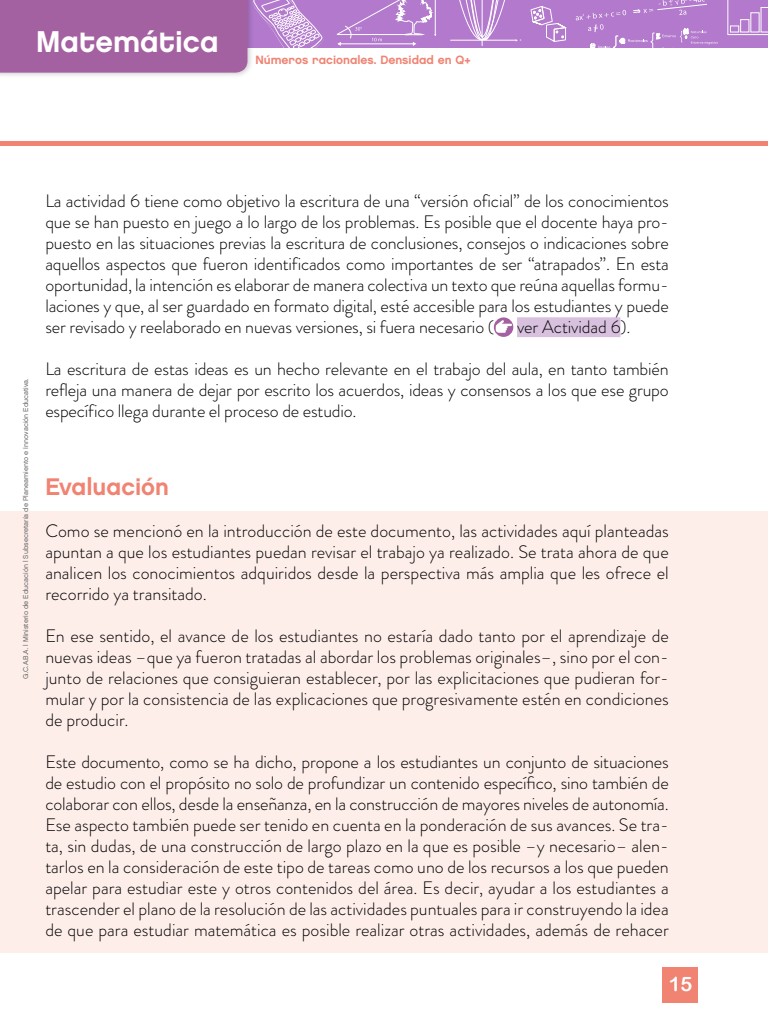
<style>
.page{position:relative;width:768px;height:1024px;background:#fff}
.page>*{position:absolute;margin:0;border:0;box-sizing:border-box;transform-origin:0 0}
.SF_Cabezal_Disciplin{font:30px "Chalet New York Nineteen Eighty";color:#fff}
.SF_Titulo_0_orientac{font:24px "Chalet New York Nineteen Eighty";color:#f08372}
.t1{font:20px "Arial Rounded MT Bold";color:#fff}
.SF_texto_principal{font:300 18px/21px "Brandon Grotesque";color:#000;text-align:justify}
.SF_texto_con_viñetas{font:300 18px/21px "Brandon Grotesque";letter-spacing:-.01em;color:#000;text-align:justify}
.SF_Cabezal_Bajada_Ti{font:12px "Chalet New York Nineteen Eighty";color:#f08372}
.t2{font:7px "Chalet London Nineteen Sixty";color:#666}
</style>
<div class="page">
<div style="left:244px;top:0;width:524px;height:47px;background:#b279cc"></div>
<svg style="left:531px;top:6px;width:36px;height:36px"></svg>
<svg style="left:456px;top:0;width:52px;height:46px"></svg>
<hr style="left:482px;top:0;width:1px;height:46px;background:#fff">
<hr style="left:451px;top:40px;width:65px;height:1px;background:#fff">
<hr style="left:728px;top:34px;width:40px;height:1px;background:#fff">
<hr style="left:727px;top:0;width:1px;height:34px;background:#fff">
<div style="left:730px;top:25px;width:9px;height:8px;border:1px solid #fff"></div>
<div style="left:740px;top:19px;width:9px;height:14px;border:1px solid #fff"></div>
<div style="left:750px;top:12px;width:10px;height:21px;border:1px solid #fff"></div>
<svg style="left:761px;top:7px;width:7px;height:26px"></svg>
<svg style="left:576px;top:0;width:142px;height:48px"></svg>
<svg style="left:254px;top:0;width:69px;height:47px"></svg>
<svg style="left:336px;top:0;width:100px;height:46px"></svg>
<div style="left:0;top:0;width:254px;height:79px;background:#000;opacity:.22"></div>
<div style="left:0;top:0;width:247px;height:73px;background:#a461a1"></div>
<div style="left:662px;top:967px;width:36px;height:36px;background:#f08372"></div>
<div style="left:0;top:511px;width:768px;height:442px;background:#feeeea"></div>
<div style="left:517px;top:317px;width:103px;height:20px;background:#d8c1de"></div>
<svg style="left:494px;top:317px;width:19px;height:20px"></svg>
<svg style="left:496px;top:320px;width:16px;height:13px"></svg>
<div style="left:0;top:141px;width:768px;height:5px;background:#f08372"></div>
<p class="SF_Cabezal_Disciplin" style="left:36px;top:23px;width:184px">Matemática</p>
<p class="SF_Cabezal_Bajada_Ti" style="left:255px;top:52px;width:217px">Números racionales. Densidad en Q+</p>
<p class="t2" style="left:21px;top:679px;width:302px;rotate:-90deg">G.C.A.B.A. | Ministerio de Educación | Subsecretaría de Planeamiento e Innovación Educativa.</p>
<p class="SF_texto_con_viñetas" style="left:45px;top:190px;width:625px">La actividad 6 tiene como objetivo la escritura de una “versión oficial” de los conocimientos que se han puesto en juego a lo largo de los problemas. Es posible que el docente haya pro&shy;puesto en las situaciones previas la escritura de conclusiones, consejos o indicaciones sobre aquellos aspectos que fueron identificados como importantes de ser “atrapados”. En esta oportunidad, la intención es elaborar de manera colectiva un texto que reúna aquellas formu&shy;laciones y que, al ser guardado en formato digital, esté accesible para los estudiantes y puede ser revisado y reelaborado en nuevas versiones, si fuera necesario (</p>
<p class="SF_texto_con_viñetas" style="left:517px;top:316px;width:115px">ver Actividad 6).</p>
<p class="SF_texto_con_viñetas" style="left:45px;top:358px;width:625px">La escritura de estas ideas es un hecho relevante en el trabajo del aula, en tanto también refleja una manera de dejar por escrito los acuerdos, ideas y consensos a los que ese grupo específico llega durante el proceso de estudio.</p>
<p class="SF_Titulo_0_orientac" style="left:45px;top:472px;width:125px">Evaluación</p>
<p class="SF_texto_principal" style="left:45px;top:520px;width:625px">Como se mencionó en la introducción de este documento, las actividades aquí planteadas apuntan a que los estudiantes puedan revisar el trabajo ya realizado. Se trata ahora de que analicen los conocimientos adquiridos desde la perspectiva más amplia que les ofrece el recorrido ya transitado.</p>
<p class="SF_texto_principal" style="left:45px;top:625px;width:625px">En ese sentido, el avance de los estudiantes no estaría dado tanto por el aprendizaje de nuevas ideas –que ya fueron tratadas al abordar los problemas originales–, sino por el con&shy;junto de relaciones que consiguieran establecer, por las explicitaciones que pudieran for&shy;mular y por la consistencia de las explicaciones que progresivamente estén en condiciones de producir.</p>
<p class="SF_texto_principal" style="left:45px;top:751px;width:625px">Este documento, como se ha dicho, propone a los estudiantes un conjunto de situaciones de estudio con el propósito no solo de profundizar un contenido específico, sino también de colaborar con ellos, desde la enseñanza, en la construcción de mayores niveles de autonomía.<br>Ese aspecto también puede ser tenido en cuenta en la ponderación de sus avances. Se tra&shy;ta, sin dudas, de una construcción de largo plazo en la que es posible –y necesario– alen&shy;tarlos en la consideración de este tipo de tareas como uno de los recursos a los que pueden apelar para estudiar este y otros contenidos del área. Es decir, ayudar a los estudiantes a trascender el plano de la resolución de las actividades puntuales para ir construyendo la idea de que para estudiar matemática es posible realizar otras actividades, además de rehacer</p>
<p class="t1" style="left:669px;top:972px;width:25px">15</p>
</div>
